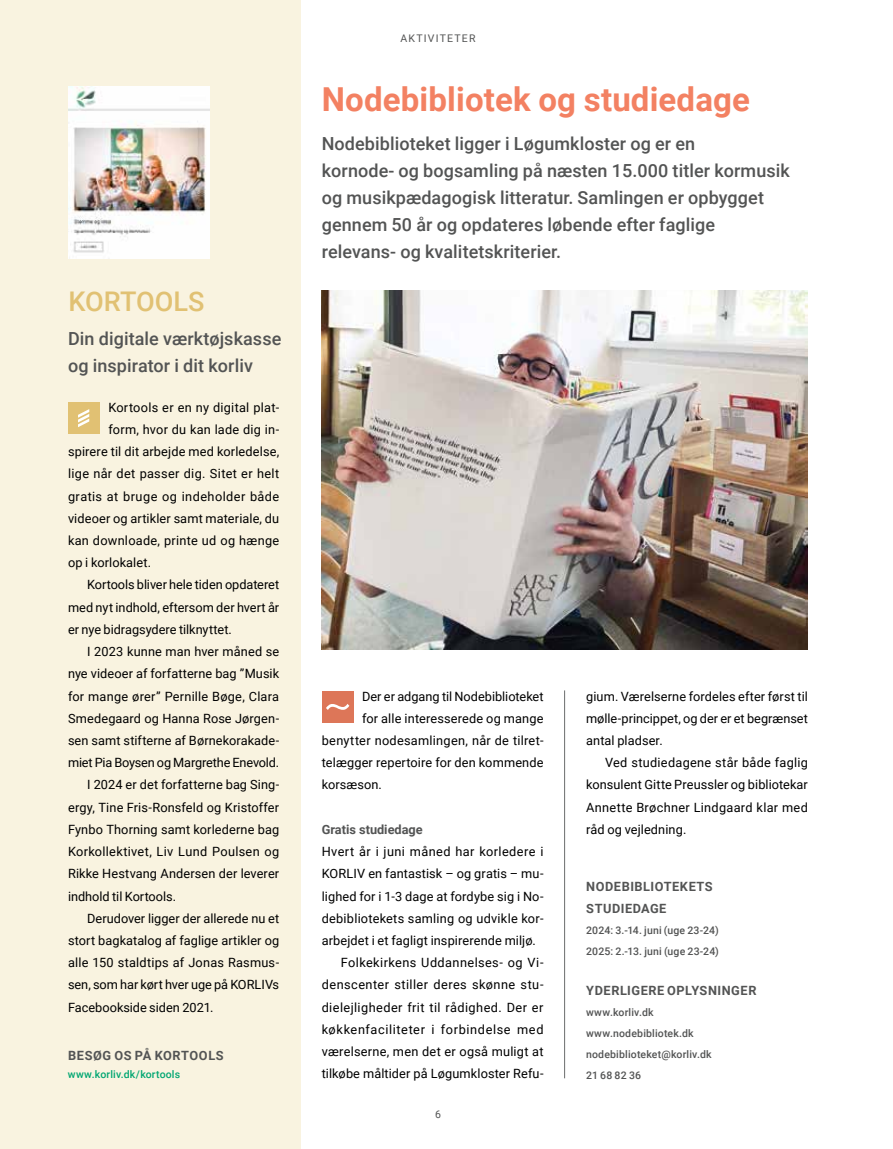
<style>
.page{position:relative;width:893px;height:1149px;background:#fff}
.page>*{position:absolute;margin:0;border:0;box-sizing:border-box;transform-origin:0 0}
.t1{font:700 33px "Roboto";letter-spacing:.005em;color:#f38162}
.t2{font:500 27px "Roboto";color:#e1c173}
.t3{font:500 18px/27px "Roboto";letter-spacing:.005em;color:#535454}
.t4{font:12.75px/22.2px "Roboto";letter-spacing:.01em;color:#000;text-align:justify}
.t5{font:12.75px "Roboto";letter-spacing:.035em;color:#000}
.t6{font:700 12.75px/22.2px "Roboto";letter-spacing:.04em;color:#535454}
.t7{font:12.75px "Roboto";letter-spacing:.05em;color:#000}
.t8{font:12.75px "Roboto";letter-spacing:-.015em;color:#000}
.t9{font:12.75px "Roboto";letter-spacing:.03em;color:#000}
.t10{font:700 12.75px "Roboto";color:#535454}
.t11{font:500 10.5px/21px "Roboto";letter-spacing:.015em;color:#535454}
.t12{font:500 10.5px "Roboto";letter-spacing:.015em;color:#00a671}
.t13{font:10.5px "Roboto";letter-spacing:.11em;color:#535454}
</style>
<div class="page">
<div style="left:0;top:0;width:300px;height:1148px;background:#f9f3e0"></div>
<img style="left:68px;top:86px;width:141px;height:172px">
<img style="left:322px;top:290px;width:486px;height:359px">
<hr style="left:564px;top:690px;width:1px;height:387px;background:#6a6c6c">
<div style="left:68px;top:402px;width:32px;height:32px;background:#e1c173"></div>
<svg style="left:78px;top:409px;width:11px;height:18px"></svg>
<div style="left:322px;top:690px;width:32px;height:32px;background:#dd7658"></div>
<svg style="left:326px;top:704px;width:23px;height:5px"></svg>
<h2 class="t2" style="left:69px;top:282px;width:138px">KORTOOLS</h2>
<h3 class="t3" style="left:68px;top:324px;width:215px">Din digitale værktøjskasse og inspirator i dit korliv</h3>
<p class="t4" style="left:108px;top:395px;width:172px">Kortools er en ny digital plat-</p>
<p class="t4" style="left:108px;top:418px;width:172px">form, hvor du kan lade dig in-</p>
<p class="t4" style="left:68px;top:440px;width:213px">spirere til dit arbejde med korledelse,</p>
<p class="t4" style="left:68px;top:462px;width:213px">lige når det passer dig. Sitet er helt</p>
<p class="t5" style="left:68px;top:487px;width:213px">gratis at bruge og indeholder både</p>
<p class="t4" style="left:68px;top:506px;width:213px">videoer og artikler samt materiale, du</p>
<p class="t4" style="left:68px;top:528px;width:213px">kan downloade, printe ud og hænge</p>
<p class="t4" style="left:68px;top:551px;width:85px">op i korlokalet.</p>
<p class="t4" style="left:87px;top:573px;width:194px">Kortools bliver hele tiden opdateret</p>
<p class="t4" style="left:68px;top:595px;width:213px">med nyt indhold, eftersom der hvert år</p>
<p class="t4" style="left:68px;top:617px;width:165px">er nye bidragsydere tilknyttet.</p>
<p class="t4" style="left:87px;top:639px;width:194px">I 2023 kunne man hver måned se</p>
<p class="t4" style="left:68px;top:662px;width:213px">nye videoer af forfatterne bag ”Musik</p>
<p class="t4" style="left:68px;top:684px;width:213px">for mange ører” Pernille Bøge, Clara</p>
<p class="t4" style="left:68px;top:706px;width:213px">Smedegaard og Hanna Rose Jørgen-</p>
<p class="t4" style="left:68px;top:728px;width:213px">sen samt stifterne af Børnekorakade-</p>
<p class="t8" style="left:68px;top:753px;width:213px">miet Pia Boysen og Margrethe Enevold.</p>
<p class="t4" style="left:87px;top:773px;width:194px">I 2024 er det forfatterne bag Sing-</p>
<p class="t4" style="left:68px;top:795px;width:213px">ergy, Tine Fris-Ronsfeld og Kristoffer</p>
<p class="t4" style="left:68px;top:817px;width:213px">Fynbo Thorning samt korlederne bag</p>
<p class="t4" style="left:68px;top:839px;width:213px">Korkollektivet, Liv Lund Poulsen og</p>
<p class="t4" style="left:68px;top:861px;width:213px">Rikke Hestvang Andersen der leverer</p>
<p class="t4" style="left:68px;top:884px;width:110px">indhold til Kortools.</p>
<p class="t4" style="left:87px;top:906px;width:194px">Derudover ligger der allerede nu et</p>
<p class="t4" style="left:68px;top:928px;width:213px">stort bagkatalog af faglige artikler og</p>
<p class="t4" style="left:68px;top:950px;width:213px">alle 150 staldtips af Jonas Rasmus-</p>
<p class="t4" style="left:68px;top:972px;width:213px">sen, som har kørt hver uge på KORLIVs</p>
<p class="t4" style="left:68px;top:995px;width:147px">Facebookside siden 2021.</p>
<p class="t6" style="left:68px;top:1043px;width:157px">BESØG OS PÅ KORTOOLS</p>
<p class="t12" style="left:68px;top:1066px;width:114px">www.korliv.dk/kortools</p>
<p class="t13" style="left:400px;top:31px;width:76px">AKTIVITETER</p>
<h1 class="t1" style="left:322px;top:76px;width:430px">Nodebibliotek og studiedage</h1>
<p class="t3" style="left:322px;top:130px;width:470px">Nodebiblioteket ligger i Løgumkloster og er en<br>kornode- og bogsamling på næsten 15.000 titler kormusik og musikpædagogisk litteratur. Samlingen er opbygget gennem 50 år og opdateres løbende efter faglige relevans- og kvalitetskriterier.</p>
<p class="t4" style="left:362px;top:684px;width:183px">Der er adgang til Nodebiblioteket</p>
<p class="t4" style="left:362px;top:706px;width:183px">for alle interesserede og mange</p>
<p class="t4" style="left:322px;top:728px;width:223px">benytter nodesamlingen, når de tilret-</p>
<p class="t4" style="left:322px;top:751px;width:223px">telægger repertoire for den kommende</p>
<p class="t4" style="left:322px;top:773px;width:62px">korsæson.</p>
<p class="t10" style="left:322px;top:820px;width:103px">Gratis studiedage</p>
<p class="t5" style="left:322px;top:842px;width:223px">Hvert år i juni måned har korledere i</p>
<p class="t4" style="left:322px;top:861px;width:223px">KORLIV en fantastisk – og gratis – mu-</p>
<p class="t4" style="left:322px;top:884px;width:223px">lighed for i 1-3 dage at fordybe sig i No-</p>
<p class="t4" style="left:322px;top:906px;width:223px">debibliotekets samling og udvikle kor-</p>
<p class="t4" style="left:322px;top:928px;width:216px">arbejdet i et fagligt inspirerende miljø.</p>
<p class="t9" style="left:341px;top:953px;width:204px">Folkekirkens Uddannelses- og Vi-</p>
<p class="t5" style="left:322px;top:975px;width:223px">denscenter stiller deres skønne stu-</p>
<p class="t5" style="left:322px;top:997px;width:223px">dielejligheder frit til rådighed. Der er</p>
<p class="t7" style="left:322px;top:1020px;width:223px">køkkenfaciliteter i forbindelse med</p>
<p class="t4" style="left:322px;top:1039px;width:223px">værelserne, men det er også muligt at</p>
<p class="t4" style="left:322px;top:1061px;width:223px">tilkøbe måltider på Løgumkloster Refu-</p>
<p class="t13" style="left:435px;top:1106px;width:7px">6</p>
<p class="t4" style="left:586px;top:684px;width:223px">gium. Værelserne fordeles efter først til mølle-princippet, og der er et begrænset antal pladser.</p>
<p class="t4" style="left:586px;top:750px;width:223px;text-indent:19px">Ved studiedagene står både faglig konsulent Gitte Preussler og bibliotekar Annette Brøchner Lindgaard klar med råd og vejledning.</p>
<p class="t6" style="left:586px;top:874px;width:128px">NODEBIBLIOTEKETS<br>STUDIEDAGE</p>
<p class="t11" style="left:586px;top:918px;width:134px">2024: 3.-14. juni (uge 23-24)<br>2025: 2.-13. juni (uge 23-24)</p>
<p class="t6" style="left:586px;top:978px;width:172px">YDERLIGERE OPLYSNINGER</p>
<p class="t11" style="left:586px;top:1001px;width:127px">www.korliv.dk www.nodebibliotek.dk nodebiblioteket@korliv.dk<br>21 68 82 36</p>
</div>
